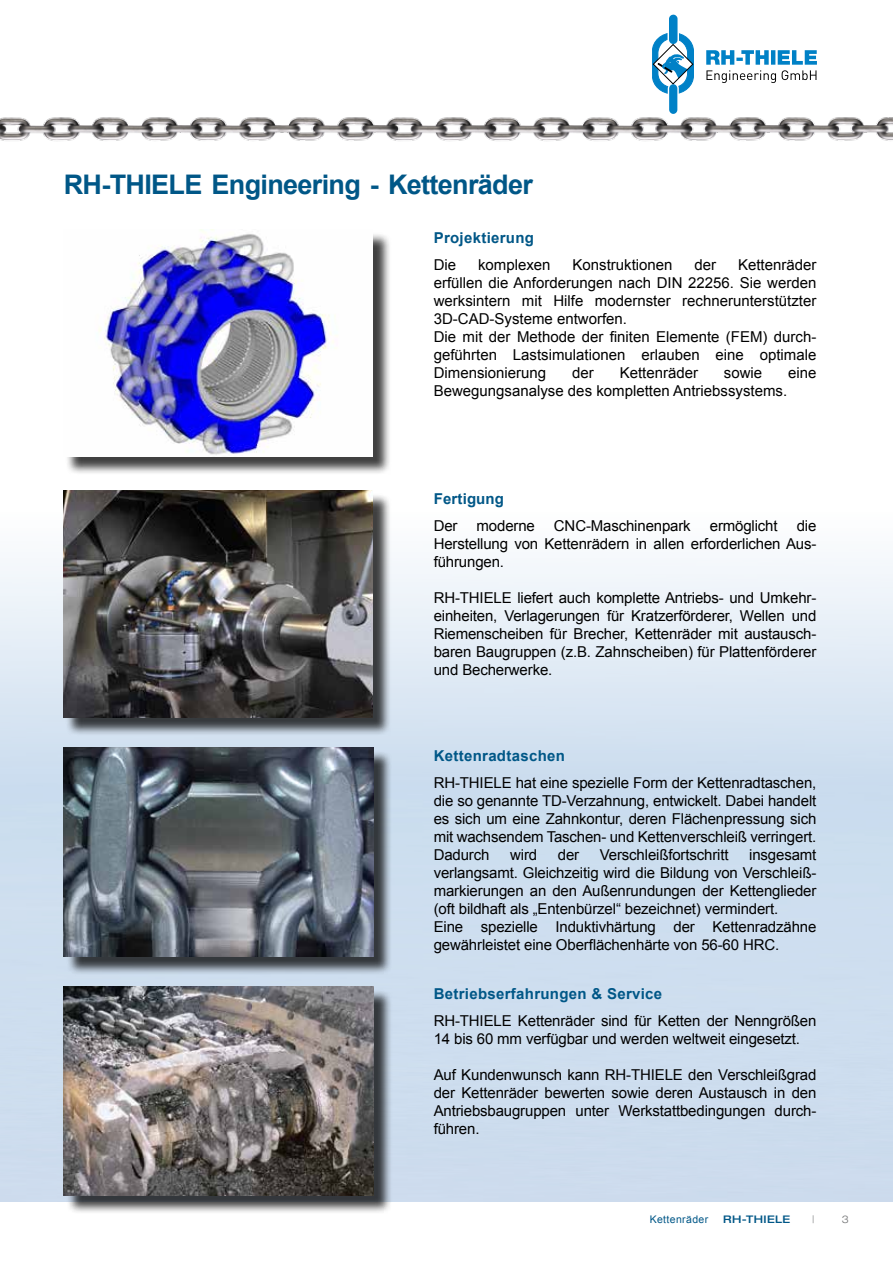
<style>
.page{position:relative;width:893px;height:1263px;background:#fff}
.page>*{position:absolute;margin:0;border:0;box-sizing:border-box;transform-origin:0 0}
.t1{font:700 27px "Arial";letter-spacing:-.025em;color:#005787}
.t2{font:15px/18px "Arial";letter-spacing:-.01em;color:#000;text-align:justify}
.t3{font:700 15px "Arial";letter-spacing:.02em;color:#005787}
.t4{font:10.5px "Arial";letter-spacing:.035em;color:#005787}
.t5{font:500 expanded 10.5px "Helvetica Neue";letter-spacing:.04em;color:#005787}
.t6{font:300 expanded 10.5px "Helvetica Neue";color:#707172}
</style>
<div class="page">
<img style="left:0;top:117px;width:893px;height:24px">
<svg style="left:652px;top:14px;width:41px;height:100px"></svg>
<svg style="left:706px;top:50px;width:111px;height:33px"></svg>
<img style="left:0;top:560px;width:893px;height:641px">
<div style="left:66px;top:232px;width:326px;height:243px;background:#000;opacity:.75"></div>
<img style="left:66px;top:230px;width:307px;height:227px">
<div style="left:66px;top:493px;width:326px;height:243px;background:#000;opacity:.75"></div>
<img style="left:63px;top:491px;width:310px;height:227px">
<div style="left:66px;top:750px;width:326px;height:225px;background:#000;opacity:.75"></div>
<img style="left:64px;top:748px;width:309px;height:208px">
<div style="left:66px;top:989px;width:326px;height:225px;background:#000;opacity:.75"></div>
<img style="left:64px;top:986px;width:309px;height:209px">
<h1 class="t1" style="left:64px;top:166px;width:471px">RH-THIELE Engineering - Kettenräder</h1>
<p class="t3" style="left:434px;top:228px;width:102px">Projektierung</p>
<p class="t2" style="left:434px;top:256px;width:24px">Die</p>
<p class="t2" style="left:478px;top:256px;width:74px">komplexen</p>
<p class="t2" style="left:572px;top:256px;width:102px">Konstruktionen</p>
<p class="t2" style="left:694px;top:256px;width:23px">der</p>
<p class="t2" style="left:434px;top:256px;width:384px;text-align:left;text-indent:304px">Kettenräder erfüllen die Anforderungen nach DIN 22256. Sie werden werksintern mit Hilfe modernster rechnerunterstützter 3D-CAD-Systeme entworfen.<br>Die mit der Methode der finiten Elemente (FEM) durch&shy;geführten Lastsimulationen erlauben eine optimale Dimensionierung</p>
<p class="t2" style="left:572px;top:364px;width:23px">der</p>
<p class="t2" style="left:620px;top:364px;width:80px">Kettenräder</p>
<p class="t2" style="left:724px;top:364px;width:40px">sowie</p>
<p class="t2" style="left:788px;top:364px;width:30px">eine</p>
<p class="t2" style="left:434px;top:382px;width:355px">Bewegungsanalyse des kompletten Antriebssystems.</p>
<p class="t3" style="left:434px;top:489px;width:72px">Fertigung</p>
<p class="t2" style="left:434px;top:517px;width:25px">Der</p>
<p class="t2" style="left:477px;top:517px;width:60px">moderne</p>
<p class="t2" style="left:554px;top:517px;width:138px">CNC-Maschinenpark</p>
<p class="t2" style="left:710px;top:517px;width:69px">ermöglicht</p>
<p class="t2" style="left:434px;top:517px;width:384px;text-indent:363px">die Herstellung von Kettenrädern in allen erforderlichen Aus&shy;führungen.</p>
<p class="t2" style="left:434px;top:589px;width:384px">RH-THIELE liefert auch komplette Antriebs- und Umkehr&shy;einheiten, Verlagerungen für Kratzerförderer, Wellen und Riemenscheiben für Brecher, Kettenräder mit austausch&shy;baren Baugruppen (z.B. Zahnscheiben) für Plattenförderer und Becherwerke.</p>
<p class="t3" style="left:434px;top:745px;width:133px">Kettenradtaschen</p>
<p class="t2" style="left:434px;top:773px;width:384px">RH-THIELE hat eine spezielle Form der Kettenradtaschen, die so genannte TD-Verzahnung, entwickelt. Dabei handelt es sich um eine Zahnkontur, deren Flächenpressung sich mit wachsendem Taschen- und Kettenverschleiß verringert.<br>Dadurch</p>
<p class="t2" style="left:510px;top:845px;width:29px">wird</p>
<p class="t2" style="left:558px;top:845px;width:23px">der</p>
<p class="t2" style="left:600px;top:845px;width:130px">Verschleißfortschritt</p>
<p class="t2" style="left:434px;top:845px;width:384px;text-align:left;text-indent:315px">insgesamt verlangsamt. Gleichzeitig wird die Bildung von Verschleiß&shy;markierungen an den Außenrundungen der Kettenglieder (oft bildhaft als „Entenbürzel“ bezeichnet) vermindert.<br>Eine spezielle Induktivhärtung der Kettenradzähne gewährleistet eine Oberflächenhärte von 56-60 HRC.</p>
<p class="t3" style="left:434px;top:984px;width:230px">Betriebserfahrungen &amp; Service</p>
<p class="t2" style="left:434px;top:1012px;width:384px">RH-THIELE Kettenräder sind für Ketten der Nenngrößen<br>14 bis 60 mm verfügbar und werden weltweit eingesetzt.</p>
<p class="t2" style="left:434px;top:1066px;width:384px">Auf Kundenwunsch kann RH-THIELE den Verschleißgrad der Kettenräder bewerten sowie deren Austausch in den Antriebsbaugruppen unter Werkstattbedingungen durch&shy;führen.</p>
<p class="t4" style="left:650px;top:1213px;width:60px">Kettenräder</p>
<p class="t5" style="left:723px;top:1213px;width:69px">RH-THIELE</p>
<p class="t6" style="left:812px;top:1213px;width:4px">|</p>
<p class="t6" style="left:842px;top:1213px;width:9px">3</p>
</div>
